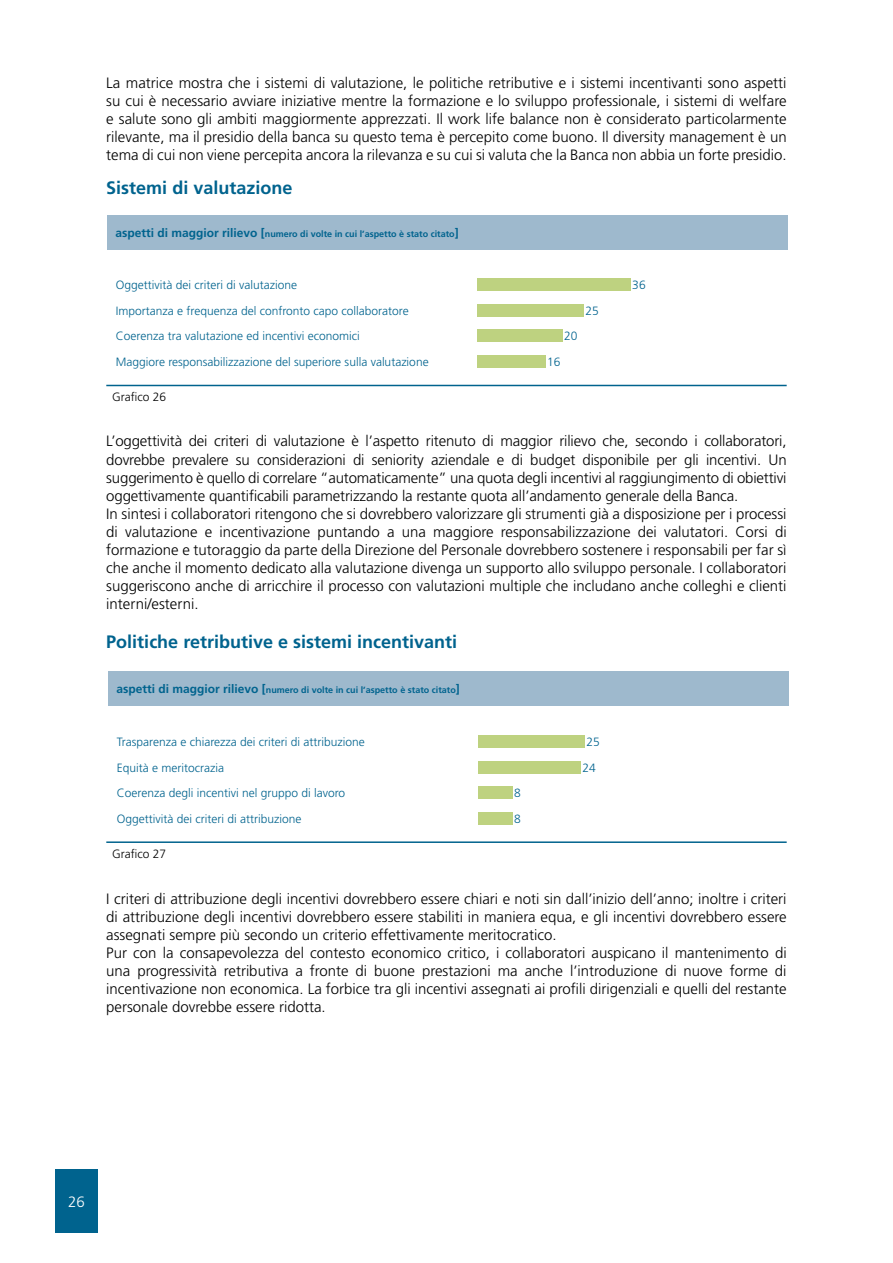
<style>
.page{position:relative;width:893px;height:1263px;background:#fff}
.page>*{position:absolute;margin:0;border:0;box-sizing:border-box;transform-origin:0 0}
.t1{font:700 18px "Frutiger LT Std";color:#00638e}
.t2{font:300 15px/18px "Frutiger LT Std";color:#000}
.t3{font:300 15px "Frutiger LT Std";color:#fff}
.t4{font:300 12px "Frutiger LT Std";color:#00638e}
.t5{font:300 12px "Frutiger LT Std";color:#000}
.t6{font:700 9px "Frutiger LT Std";color:#00638e}
.s1{font-size:12px}
</style>
<div class="page">
<div style="left:107px;top:215px;width:681px;height:34px;background:#9eb9cd"></div>
<div style="left:477px;top:278px;width:153px;height:13px;background:#bed280"></div>
<div style="left:477px;top:304px;width:106px;height:13px;background:#bed280"></div>
<div style="left:477px;top:329px;width:85px;height:13px;background:#bed280"></div>
<div style="left:477px;top:355px;width:68px;height:13px;background:#bed280"></div>
<hr style="left:106px;top:385px;width:681px;height:1px;background:#00638e">
<div style="left:108px;top:672px;width:681px;height:34px;background:#9eb9cd"></div>
<div style="left:478px;top:735px;width:106px;height:13px;background:#bed280"></div>
<div style="left:478px;top:761px;width:102px;height:12px;background:#bed280"></div>
<div style="left:478px;top:786px;width:34px;height:13px;background:#bed280"></div>
<div style="left:478px;top:812px;width:34px;height:12px;background:#bed280"></div>
<hr style="left:106px;top:841px;width:681px;height:2px;background:#00638e">
<div style="left:55px;top:1169px;width:43px;height:64px;background:#00638e"></div>
<p class="t2" style="left:106px;top:74px;width:682px;text-align:justify">La matrice mostra che i sistemi di valutazione, le politiche retributive e i sistemi incentivanti sono aspetti su cui è necessario avviare iniziative mentre la formazione e lo sviluppo professionale, i sistemi di welfare e salute sono gli ambiti maggiormente apprezzati. Il work life balance non è considerato particolarmente rilevante, ma il presidio della banca su questo tema è percepito come buono. Il diversity management è un tema di cui non viene percepita ancora la rilevanza e su cui si valuta che la Banca non abbia un forte presidio.</p>
<p class="t1" style="left:106px;top:177px;width:188px">Sistemi di valutazione</p>
<p class="t6" style="left:115px;top:228px;width:345px"><span class="s1">aspetti di maggior rilievo [</span>numero di volte in cui l’aspetto è stato citato<span class="s1">]</span></p>
<p class="t4" style="left:116px;top:278px;width:183px">Oggettività dei criteri di valutazione</p>
<p class="t4" style="left:632px;top:278px;width:15px">36</p>
<p class="t4" style="left:116px;top:304px;width:294px">Importanza e frequenza del confronto capo collaboratore</p>
<p class="t4" style="left:585px;top:304px;width:15px">25</p>
<p class="t4" style="left:116px;top:329px;width:245px">Coerenza tra valutazione ed incentivi economici</p>
<p class="t4" style="left:564px;top:329px;width:15px">20</p>
<p class="t4" style="left:116px;top:355px;width:314px">Maggiore responsabilizzazione del superiore sulla valutazione</p>
<p class="t4" style="left:547px;top:355px;width:15px">16</p>
<p class="t5" style="left:112px;top:390px;width:56px">Grafico 26</p>
<p class="t2" style="left:106px;top:432px;width:682px">L’oggettività dei criteri di valutazione è l’aspetto ritenuto di maggior rilievo che, secondo i collaboratori, dovrebbe prevalere su considerazioni di seniority aziendale e di budget disponibile per gli incentivi. Un suggerimento è quello di correlare “automaticamente” una quota degli incentivi al raggiungimento di obiettivi oggettivamente quantificabili parametrizzando la restante quota all’andamento generale della Banca.<br>In sintesi i collaboratori ritengono che si dovrebbero valorizzare gli strumenti già a disposizione per i processi di valutazione e incentivazione puntando a una maggiore responsabilizzazione dei valutatori. Corsi di formazione e tutoraggio da parte della Direzione del Personale dovrebbero sostenere i responsabili per far sì che anche il momento dedicato alla valutazione divenga un supporto allo sviluppo personale. I collaboratori suggeriscono anche di arricchire il processo con valutazioni multiple che includano anche colleghi e clienti interni/esterni.</p>
<p class="t1" style="left:106px;top:631px;width:352px">Politiche retributive e sistemi incentivanti</p>
<p class="t6" style="left:117px;top:685px;width:345px"><span class="s1">aspetti di maggior rilievo [</span>numero di volte in cui l’aspetto è stato citato<span class="s1">]</span></p>
<p class="t4" style="left:117px;top:735px;width:249px">Trasparenza e chiarezza dei criteri di attribuzione</p>
<p class="t4" style="left:587px;top:735px;width:15px">25</p>
<p class="t4" style="left:117px;top:761px;width:109px">Equità e meritocrazia</p>
<p class="t4" style="left:582px;top:761px;width:15px">24</p>
<p class="t4" style="left:117px;top:786px;width:230px">Coerenza degli incentivi nel gruppo di lavoro</p>
<p class="t4" style="left:514px;top:786px;width:8px">8</p>
<p class="t4" style="left:117px;top:812px;width:186px">Oggettività dei criteri di attribuzione</p>
<p class="t4" style="left:514px;top:812px;width:8px">8</p>
<p class="t5" style="left:112px;top:847px;width:56px">Grafico 27</p>
<p class="t2" style="left:106px;top:890px;width:682px">I criteri di attribuzione degli incentivi dovrebbero essere chiari e noti sin dall’inizio dell’anno; inoltre i criteri di attribuzione degli incentivi dovrebbero essere stabiliti in maniera equa, e gli incentivi dovrebbero essere assegnati sempre più secondo un criterio effettivamente meritocratico.<br>Pur con la consapevolezza del contesto economico critico, i collaboratori auspicano il mantenimento di una progressività retributiva a fronte di buone prestazioni ma anche l’introduzione di nuove forme di incentivazione non economica. La forbice tra gli incentivi assegnati ai profili dirigenziali e quelli del restante personale dovrebbe essere ridotta.</p>
<p class="t3" style="left:68px;top:1193px;width:18px">26</p>
</div>
